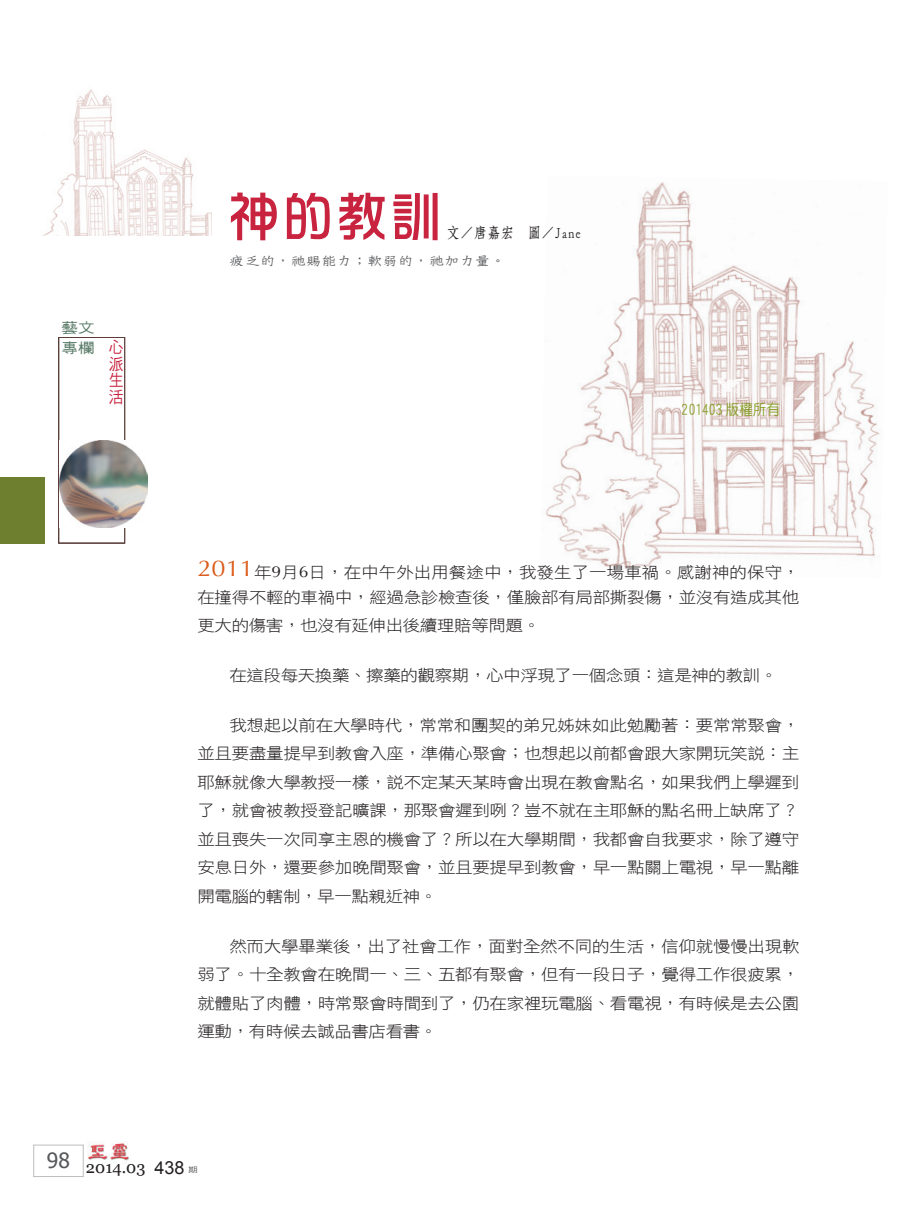
<style>
.page{position:relative;width:906px;height:1217px;background:#fff}
.page>*{position:absolute;margin:0;border:0;box-sizing:border-box;transform-origin:0 0}
.題目{font:54px "DF Hua Zong W5 WIN BF";color:#c8233f}
.t1{font:16.5px "Georgia";color:#231f20}
.t2{font:16.5px/16.5px "DF Hei W5 WIN BF";color:#c8233f;text-align:justify;scale:.9 1}
.t3{font:15.75px/28.5px "DF Hei W3 WIN BF";letter-spacing:-.02em;color:#231f20;text-align:justify;scale:1.11 1}
.作者{font:15px "DF Fang Song W6 WIN BF";color:#231f20;scale:.9 1}
.t4{font:15px "DF Yuan W5 WIN BF";color:#738e00;scale:.9 1}
.眉批{font:14.1px "DF Tie Xian W3 WIN BF";letter-spacing:-.025em;color:#57585a;scale:1.11 1}
.t5{font:14.1px/19.8px "DF Hei W5 WIN BF";color:#577965;scale:1.18 1}
.t6{font:7.5px "DF Hei W5 WIN BF";color:#57585a;scale:1.25 1}
.s1{font-family:"Optima";font-size:22.95px;color:#db5c1c}
.s2{font-family:"Optima"}
.s3{font-family:"Arial";font-size:18px}
</style>
<div class="page">
<div style="left:33px;top:1144px;width:50px;height:32px;border:1px solid #bcbdc0"></div>
<img style="left:88px;top:1143px;width:41px;height:18px">
<img style="left:546px;top:182px;width:334px;height:388px">
<div style="left:58px;top:337px;width:67px;height:206px;border:1px solid #613b35"></div>
<img style="left:60px;top:440px;width:88px;height:87px">
<div style="left:0;top:477px;width:45px;height:66px;background:#6e7f30"></div>
<img style="left:42px;top:89px;width:169px;height:147px">
<svg style="left:714px;top:377px;width:30px;height:22px"></svg>
<p class="題目" style="left:227px;top:189px;width:217px">神的教訓</p>
<p class="作者" style="left:446px;top:225px;width:151px">文／唐嘉宏 圖／Jane</p>
<p class="t5" style="left:61px;top:318px;width:29px">藝文專欄</p>
<p class="t2" style="left:109px;top:339px;width:17px">心派生活</p>
<p class="眉批" style="left:229px;top:254px;width:251px">疲乏的，祂賜能力；軟弱的，祂加力量。</p>
<p class="t4" style="left:682px;top:402px;width:110px">201403 版權所有</p>
<p class="t3" style="left:197px;top:560px;width:544px;line-height:24.6px"><span class="s1">2011</span>年<span class="s2">9</span>月<span class="s2">6</span>日，在中午外出用餐途中，我發生了一場車禍。感謝神的保守，在撞得不輕的車禍中，經過急診檢查後，僅臉部有局部撕裂傷，並沒有造成其他</p>
<p class="t3" style="left:197px;top:611px;width:310px">更大的傷害，也沒有延伸出後續理賠等問題。</p>
<p class="t3" style="left:229px;top:660px;width:495px">在這段每天換藥、擦藥的觀察期，心中浮現了一個念頭：這是神的教訓。</p>
<p class="t3" style="left:197px;top:710px;width:544px;text-indent:32px">我想起以前在大學時代，常常和團契的弟兄姊妹如此勉勵著：要常常聚會，並且要盡量提早到教會入座，準備心聚會；也想起以前都會跟大家開玩笑說：主耶穌就像大學教授一樣，說不定某天某時會出現在教會點名，如果我們上學遲到了，就會被教授登記曠課，那聚會遲到咧？豈不就在主耶穌的點名冊上缺席了？並且喪失一次同享主恩的機會了？所以在大學期間，我都會自我要求，除了遵守安息日外，還要參加晚間聚會，並且要提早到教會，早一點關上電視，早一點離開電腦的轄制，早一點親近神。</p>
<p class="t3" style="left:197px;top:931px;width:544px;text-indent:32px">然而大學畢業後，出了社會工作，面對全然不同的生活，信仰就慢慢出現軟弱了。十全教會在晚間一、三、五都有聚會，但有一段日子，覺得工作很疲累，就體貼了肉體，時常聚會時間到了，仍在家裡玩電腦、看電視，有時候是去公園運動，有時候去誠品書店看書。</p>
<p class="t1" style="left:47px;top:1156px;width:139px"><sup>98</sup> 2014.03 <span class="s3">438</span></p>
<p class="t6" style="left:188px;top:1165px;width:9px">期</p>
</div>
